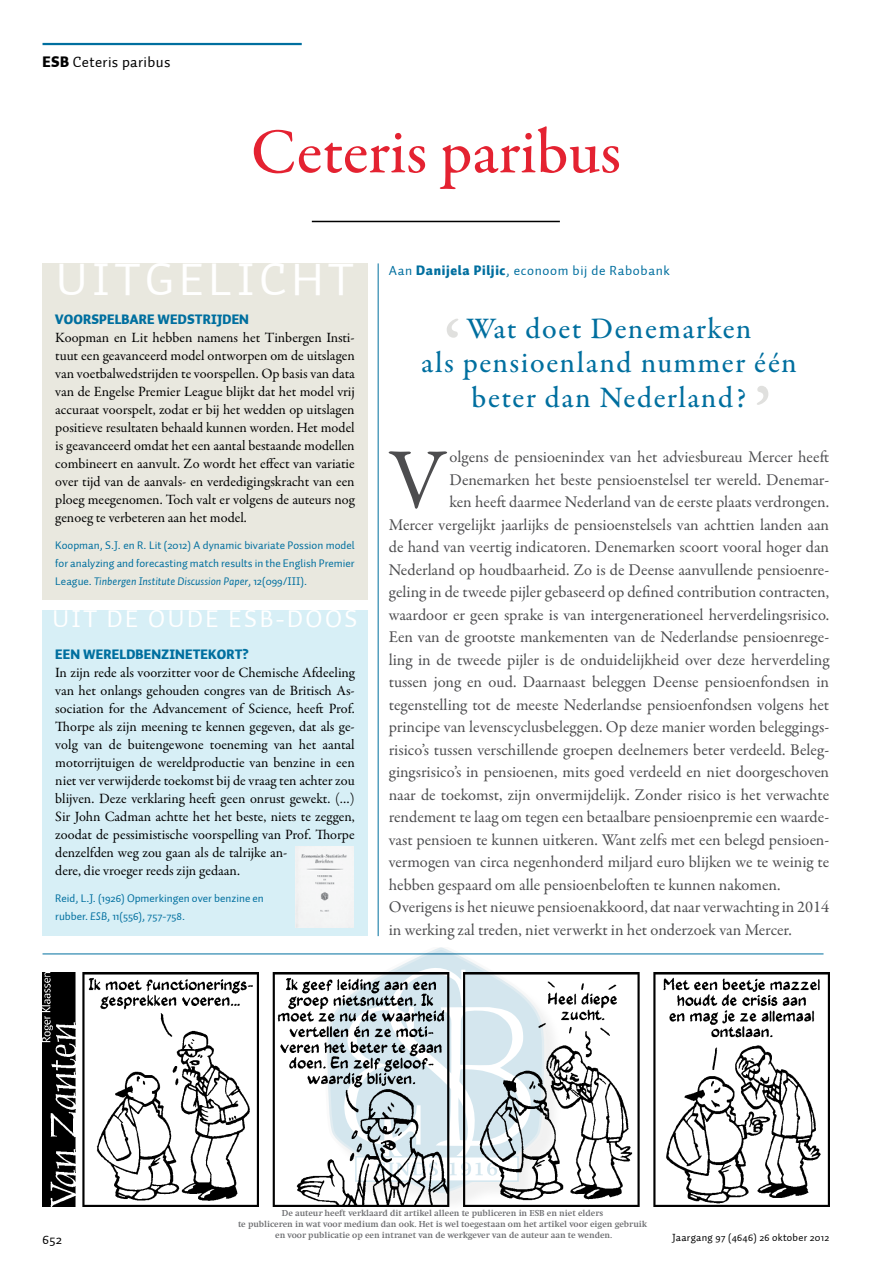
<style>
.page{position:relative;width:893px;height:1263px;background:#fff}
.page>*{position:absolute;margin:0;border:0;box-sizing:border-box;transform-origin:0 0}
.t1{font:90px "Garamond Premr Pro";color:#e0e0de}
.t2{font:85.95px "Garamond Premr Pro";color:#4d4d4f}
.t3{font:500 64.5px "Garamond Premr Pro";color:#e42231}
.t4{font:46.5px "Auto 1";letter-spacing:.1em;color:#fff}
.t5{font:500 30px/34.5px "Garamond Premr Pro";letter-spacing:.05em;color:#006f9f;text-align:center}
.t6{font:24.75px "Auto 1";letter-spacing:.1em;color:#fff}
.t7{font:16.5px "Garamond Premr Pro";color:#4d4d4f}
.t8{font:15px "Auto 1";letter-spacing:.025em;color:#000}
.t9{font:14.25px/18px "Garamond Premr Pro";color:#000;text-align:justify}
.t10{font:900 13.5px "Auto 1";letter-spacing:.01em;color:#006f9f}
.t11{font:13.5px "Auto 1";letter-spacing:.05em;color:#006f9f}
.t12{font:13.5px "Auto 1";color:#000}
.t13{font:11.25px/18px "Auto 1";color:#006f9f;text-align:justify}
.t14{font:10.5px "Auto 1";letter-spacing:.025em;color:#000}
.t15{font:700 9px/10.8px "Swift";color:#6d6e71;text-align:center}
.s1{font-weight:900}
.s2{font-style:italic}
</style>
<div class="page">
<hr style="left:43px;top:43px;width:259px;height:2px;background:#006f9f">
<div style="left:43px;top:263px;width:324px;height:337px;background:#e9e8df"></div>
<img style="left:43px;top:972px;width:786px;height:234px">
<hr style="left:312px;top:221px;width:248px;height:1px;background:#000">
<hr style="left:43px;top:954px;width:780px;height:1px;background:#006f9f">
<div style="left:43px;top:611px;width:324px;height:325px;background:#d7eff6"></div>
<hr style="left:378px;top:263px;width:1px;height:673px;background:#006f9f">
<img style="left:296px;top:846px;width:57px;height:81px">
<div style="left:327px;top:948px;width:238px;height:266px;background:#000;opacity:.35"></div>
<svg style="left:323px;top:947px;width:225px;height:250px"></svg>
<svg style="left:355px;top:1178px;width:164px;height:4px"></svg>
<svg style="left:343px;top:965px;width:190px;height:213px"></svg>
<p class="t8" style="left:43px;top:53px;width:129px"><span class="s1">ESB</span> Ceteris paribus</p>
<h3 class="t3" style="left:251px;top:113px;width:372px">Ceteris paribus</h3>
<h3 class="t4" style="left:56px;top:251px;width:150px">Uitgelic</h3>
<h3 class="t4" style="left:291px;top:251px;width:64px">ht</h3>
<p class="t10" style="left:55px;top:310px;width:195px">VOORSPELBARE WEDSTRIJDEN</p>
<p class="t9" style="left:55px;top:329px;width:301px">Koopman en Lit hebben namens het Tinbergen Insti&shy;tuut een geavanceerd model ontworpen om de uitslagen van voetbalwedstrijden te voorspellen. Op basis van data van de Engelse Premier League blijkt dat het model vrij accuraat voorspelt, zodat er bij het wedden op uitslagen positieve resultaten behaald kunnen worden. Het model is geavanceerd omdat het een aantal bestaande modellen combineert en aanvult. Zo wordt het effect van variatie over tijd van de aanvals- en verdedigingskracht van een ploeg meegenomen. Toch valt er volgens de auteurs nog genoeg te verbeteren aan het model.</p>
<p class="t13" style="left:55px;top:536px;width:301px">Koopman, S.J. en R. Lit (2012) A dynamic bivariate Possion model for analyzing and forecasting match results in the English Premier League. <span class="s2">Tinbergen Institute Discussion Paper</span>, 12(099/III).</p>
<h3 class="t6" style="left:52px;top:604px;width:271px">Uit de ou de ESB-doos</h3>
<p class="t10" style="left:55px;top:646px;width:195px">EEN WERELDBENZINETEKORT?</p>
<p class="t9" style="left:55px;top:664px;width:301px;text-align:left">In zijn rede als voorzitter voor de Chemische Afdeeling van het onlangs gehouden congres van de Britisch As&shy;sociation for the Advancement of Science, heeft Prof.<br>Thorpe als zijn meening te kennen gegeven, dat als ge&shy;volg van de buitengewone toeneming van het aantal motorrijtuigen de wereldproductie van benzine in een niet ver verwijderde toekomst bij de vraag ten achter zou blijven. Deze verklaring heeft geen onrust gewekt. (…)<br>Sir John Cadman achtte het het beste, niets te zeggen, zoodat de pessimistische voorspelling van Prof. Thorpe denzelfden weg zou gaan als de talrijke an-<br>dere, die vroeger reeds zijn gedaan.</p>
<p class="t13" style="left:55px;top:890px;width:210px">Reid, L.J. (1926) Opmerkingen over benzine en rubber. <span class="s2">ESB</span>, 11(556), 757-758.</p>
<p class="t11" style="left:389px;top:262px;width:283px">Aan <span class="s1">DANIJELA PILJIC</span>, econoom bij de Rabobank</p>
<h3 class="t5" style="left:421px;top:312px;width:377px">Wat doet Denemarken<br>als pensioenland nummer één beter dan Nederland?</h3>
<h1 class="t1" style="left:443px;top:298px;width:20px">‘</h1>
<h1 class="t1" style="left:753px;top:365px;width:20px">’</h1>
<h2 class="t2" style="left:389px;top:428px;width:58px">V</h2>
<p class="t7" style="left:449px;top:447px;width:381px">olgens de pensioenindex van het adviesbureau Mercer heeft</p>
<p class="t7" style="left:449px;top:469px;width:381px">Denemarken het beste pensioenstelsel ter wereld. Denemar-</p>
<p class="t7" style="left:449px;top:492px;width:381px">ken heeft daarmee Nederland van de eerste plaats verdrongen.</p>
<p class="t7" style="left:389px;top:514px;width:442px">Mercer vergelijkt jaarlijks de pensioenstelsels van achttien landen aan</p>
<p class="t7" style="left:389px;top:537px;width:442px">de hand van veertig indicatoren. Denemarken scoort vooral hoger dan</p>
<p class="t7" style="left:389px;top:559px;width:442px">Nederland op houdbaarheid. Zo is de Deense aanvullende pensioenre-</p>
<p class="t7" style="left:389px;top:582px;width:442px">geling in de tweede pijler gebaseerd op defined contribution contracten,</p>
<p class="t7" style="left:389px;top:604px;width:442px">waardoor er geen sprake is van intergenerationeel herverdelingsrisico.</p>
<p class="t7" style="left:389px;top:627px;width:442px">Een van de grootste mankementen van de Nederlandse pensioenrege-</p>
<p class="t7" style="left:389px;top:649px;width:442px">ling in de tweede pijler is de onduidelijkheid over deze herverdeling</p>
<p class="t7" style="left:389px;top:672px;width:442px">tussen jong en oud. Daarnaast beleggen Deense pensioenfondsen in</p>
<p class="t7" style="left:389px;top:694px;width:442px">tegenstelling tot de meeste Nederlandse pensioenfondsen volgens het</p>
<p class="t7" style="left:389px;top:717px;width:442px">principe van levenscyclusbeleggen. Op deze manier worden beleggings-</p>
<p class="t7" style="left:389px;top:739px;width:442px">risico’s tussen verschillende groepen deelnemers beter verdeeld. Beleg-</p>
<p class="t7" style="left:389px;top:762px;width:442px">gingsrisico’s in pensioenen, mits goed verdeeld en niet doorgeschoven</p>
<p class="t7" style="left:389px;top:784px;width:442px">naar de toekomst, zijn onvermijdelijk. Zonder risico is het verwachte</p>
<p class="t7" style="left:389px;top:807px;width:442px">rendement te laag om tegen een betaalbare pensioenpremie een waarde-</p>
<p class="t7" style="left:389px;top:829px;width:442px">vast pensioen te kunnen uitkeren. Want zelfs met een belegd pensioen-</p>
<p class="t7" style="left:389px;top:852px;width:442px">vermogen van circa negenhonderd miljard euro blijken we te weinig te</p>
<p class="t7" style="left:389px;top:874px;width:393px">hebben gespaard om alle pensioenbeloften te kunnen nakomen.</p>
<p class="t7" style="left:389px;top:897px;width:442px">Overigens is het nieuwe pensioenakkoord, dat naar verwachting in 2014</p>
<p class="t7" style="left:389px;top:919px;width:404px">in werking zal treden, niet verwerkt in het onderzoek van Mercer.</p>
<p class="t15" style="left:238px;top:1208px;width:411px">De auteur heeft verklaard dit artikel alleen te publiceren in ESB en niet elders<br>te publiceren in wat voor medium dan ook. Het is wel toegestaan om het artikel voor eigen gebruik en voor publicatie op een intranet van de werkgever van de auteur aan te wenden.</p>
<p class="t12" style="left:43px;top:1231px;width:21px">652</p>
<p class="t14" style="left:672px;top:1231px;width:158px">Jaargang 97 (4646) 26 oktober 2012</p>
</div>
